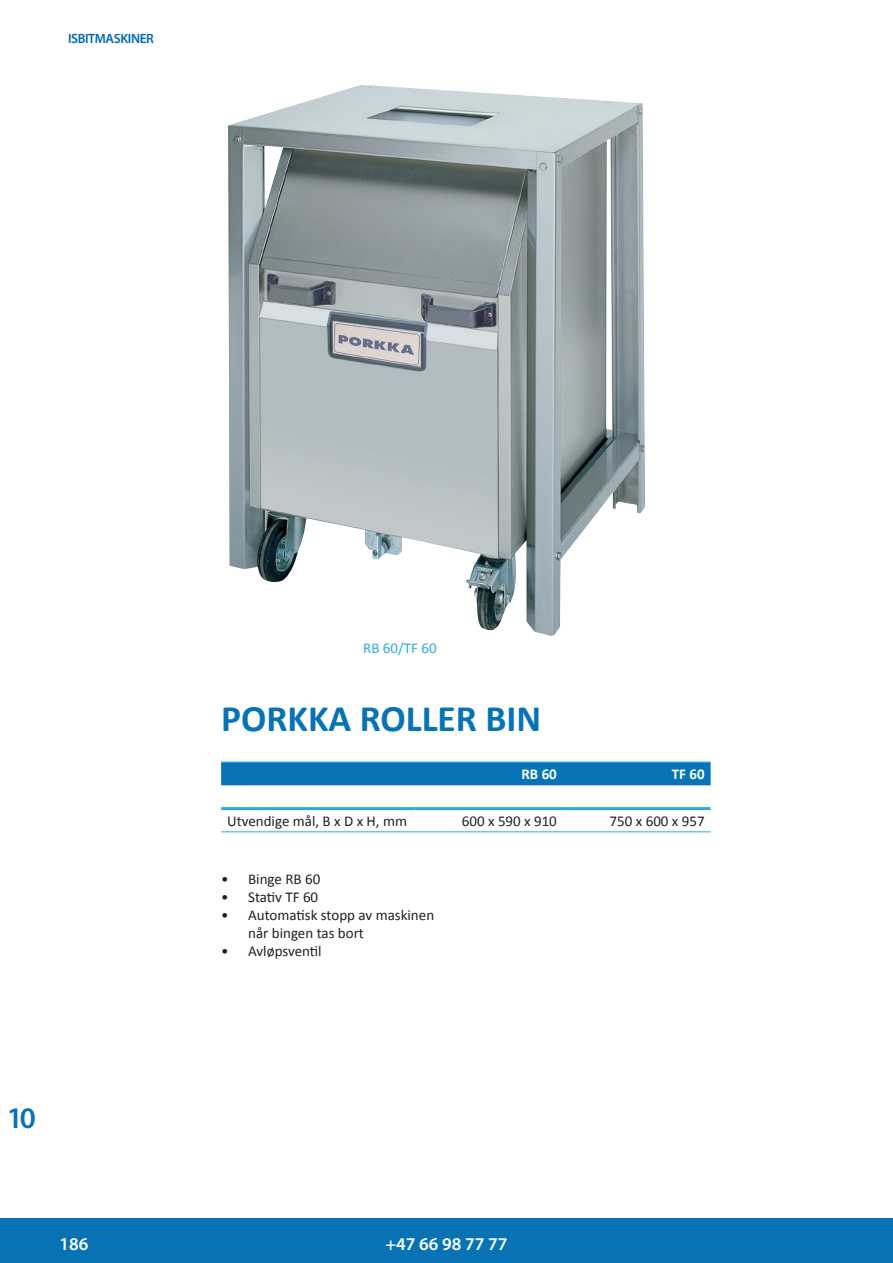
<style>
.page{position:relative;width:893px;height:1263px;background:#fff}
.page>*{position:absolute;margin:0;border:0;box-sizing:border-box;transform-origin:0 0}
.Produkt_heading{font:700 37.5px "Calibri";color:#0773b5}
.t1{font:600 30px "Myriad Pro";color:#0674b6}
.t2{font:600 18px "Myriad Pro";color:#fff}
.Innhold_txt{font:15px/18px "Calibri";color:#231f20}
.t3{font:15px "Calibri";color:#29abe2}
.Top_tab{font:700 15px "Calibri";color:#fff}
.t4{font:600 13.5px "Myriad Pro";letter-spacing:-.03em;color:#006bb6}
</style>
<div class="page">
<div style="left:0;top:1218px;width:893px;height:45px;background:#0773b5"></div>
<img style="left:228px;top:85px;width:417px;height:551px">
<div style="left:221px;top:763px;width:490px;height:22px;background:#0674b6"></div>
<hr style="left:221px;top:762px;width:194px;height:1px;background:#29abe2">
<hr style="left:415px;top:762px;width:148px;height:1px;background:#29abe2">
<hr style="left:563px;top:762px;width:148px;height:1px;background:#29abe2">
<hr style="left:221px;top:831px;width:194px;height:1px;background:#29abe2">
<hr style="left:415px;top:831px;width:148px;height:1px;background:#29abe2">
<hr style="left:563px;top:831px;width:148px;height:1px;background:#29abe2">
<hr style="left:221px;top:807px;width:194px;height:3px;background:#29abe2">
<hr style="left:415px;top:807px;width:148px;height:3px;background:#29abe2">
<hr style="left:563px;top:807px;width:148px;height:3px;background:#29abe2">
<p class="t4" style="left:68px;top:30px;width:87px">ISBITMASKINER</p>
<p class="t3" style="left:363px;top:638px;width:75px">RB 60/TF 60</p>
<p class="Produkt_heading" style="left:221px;top:691px;width:322px">PORKKA ROLLER BIN</p>
<p class="Top_tab" style="left:521px;top:764px;width:37px">RB 60</p>
<p class="Top_tab" style="left:672px;top:764px;width:34px">TF 60</p>
<p class="Innhold_txt" style="left:227px;top:811px;width:181px">Utvendige mål, B x D x H, mm</p>
<p class="Innhold_txt" style="left:462px;top:811px;width:96px">600 x 590 x 910</p>
<p class="Innhold_txt" style="left:610px;top:811px;width:96px">750 x 600 x 957</p>
<p class="Innhold_txt" style="left:221px;top:870px;width:101px">• Binge RB 60</p>
<p class="Innhold_txt" style="left:221px;top:888px;width:99px">• Stativ TF 60</p>
<p class="Innhold_txt" style="left:248px;top:906px;width:188px;text-indent:-27px">• Automatisk stopp av maskinen når bingen tas bort</p>
<p class="Innhold_txt" style="left:221px;top:942px;width:102px">• Avløpsventil</p>
<h2 class="t1" style="left:7px;top:1098px;width:31px">10</h2>
<p class="t2" style="left:60px;top:1232px;width:30px">186</p>
<p class="t2" style="left:385px;top:1232px;width:124px">+47 66 98 77 77</p>
</div>
